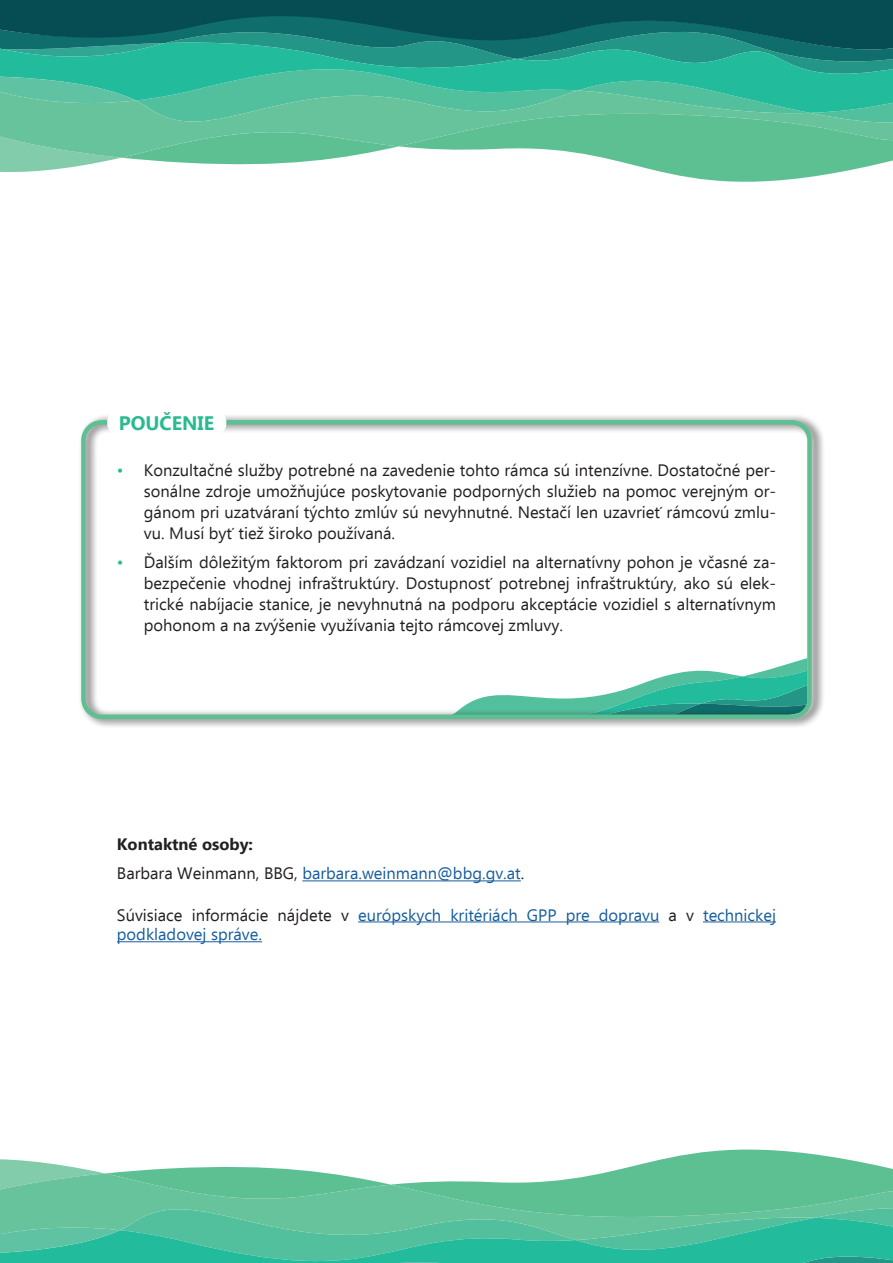
<style>
.page{position:relative;width:893px;height:1263px;background:#fff}
.page>*{position:absolute;margin:0;border:0;box-sizing:border-box;transform-origin:0 0}
.bold_H2{font:700 19.5px "Ebrima";color:#29ba91}
.odrazky{font:16.5px/21px "Ebrima";color:#231f20;text-align:justify}
.text{font:16.5px/19.8px "Ebrima";color:#175d9e}
.t1{font:700 16.5px "Ebrima";color:#231f20}
.s1{color:#29ba91}
.s2{color:#231f20}
</style>
<div class="page">
<div style="left:0;top:0;width:893px;height:12px;background:#064c53"></div>
<svg style="left:0;top:12px;width:893px;height:160px"></svg>
<svg style="left:0;top:71px;width:893px;height:87px"></svg>
<svg style="left:399px;top:110px;width:494px;height:72px;fill:#5dc092"></svg>
<svg style="left:0;top:1149px;width:893px;height:114px"></svg>
<hr style="left:302px;top:880px;width:219px;height:1px;background:#175d9e">
<hr style="left:358px;top:921px;width:301px;height:1px;background:#175d9e">
<hr style="left:703px;top:921px;width:73px;height:1px;background:#175d9e">
<hr style="left:117px;top:941px;width:145px;height:1px;background:#175d9e">
<div style="left:78px;top:414px;width:747px;height:315px;background:#231f20;opacity:.85"></div>
<div style="left:81px;top:420px;width:731px;height:299px;border:4px solid #5dc092;border-radius:18px"></div>
<div style="left:107px;top:412px;width:119px;height:21px;background:#fff;border-radius:9px"></div>
<h2 class="bold_H2" style="left:119px;top:408px;width:97px">POUČENIE</h2>
<p class="odrazky" style="left:144px;top:459px;width:634px;text-indent:-27px"><span class="s1">•</span> Konzultačné služby potrebné na zavedenie tohto rámca sú intenzívne. Dostatočné per&shy;sonálne zdroje umožňujúce poskytovanie podporných služieb na pomoc verejným or&shy;gánom pri uzatváraní týchto zmlúv sú nevyhnutné. Nestačí len uzavrieť rámcovú zmlu&shy;vu. Musí byť tiež široko používaná.</p>
<p class="odrazky" style="left:144px;top:551px;width:634px;text-indent:-27px"><span class="s1">•</span> Ďalším dôležitým faktorom pri zavádzaní vozidiel na alternatívny pohon je včasné za&shy;bezpečenie vhodnej infraštruktúry. Dostupnosť potrebnej infraštruktúry, ako sú elek&shy;trické nabíjacie stanice, je nevyhnutná na podporu akceptácie vozidiel s alternatívnym pohonom a na zvýšenie využívania tejto rámcovej zmluvy.</p>
<p class="t1" style="left:117px;top:831px;width:138px">Kontaktné osoby:</p>
<p class="text" style="left:117px;top:863px;width:409px"><span class="s2">Barbara Weinmann, BBG,</span> barbara.weinmann@bbg.gv.at<span class="s2">.</span></p>
<p class="text" style="left:117px;top:904px;width:661px"><span class="s2">Súvisiace informácie nájdete v</span> európskych kritériách GPP pre dopravu <span class="s2">a v</span> technickej podkladovej správe.</p>
</div>
